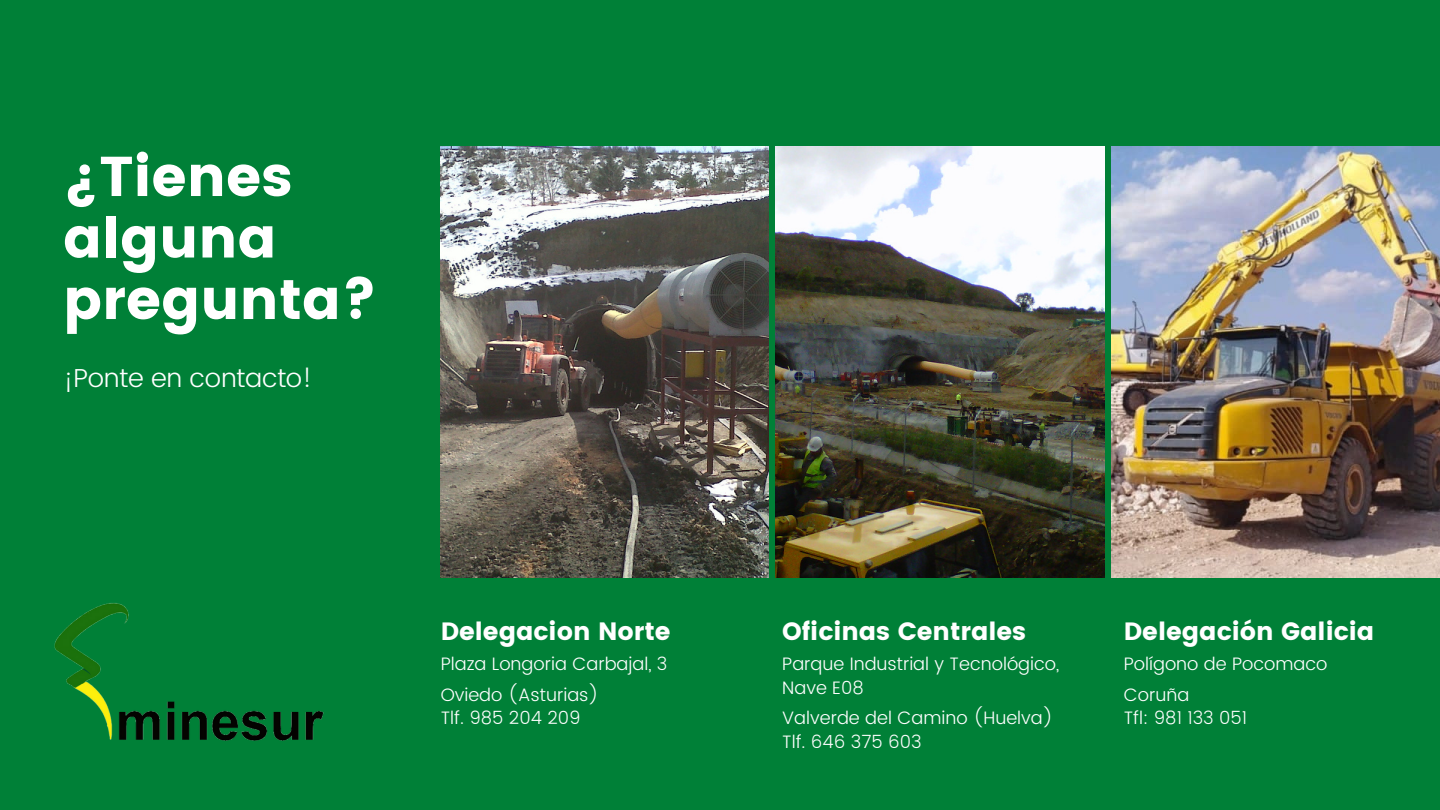
<style>
.page{position:relative;width:1440px;height:810px;background:#008037}
.page>*{position:absolute;margin:0;border:0;box-sizing:border-box;transform-origin:0 0}
.t1{font:56px/61.5px "Poppins";color:#fff}
.t2{font:300 26px "Poppins";letter-spacing:-.01em;color:#fff}
.t3{font:25px "Poppins";color:#fff}
.t4{font:300 18px/30.7px "Poppins";color:#fff}
</style>
<div class="page">
<img style="left:776px;top:147px;width:328px;height:431px">
<img style="left:441px;top:147px;width:327px;height:431px">
<img style="left:1112px;top:147px;width:328px;height:431px">
<img style="left:54px;top:570px;width:387px;height:171px">
<h1 class="t1" style="left:63px;top:146px;width:316px">¿Tienes alguna pregunta?</h1>
<h2 class="t2" style="left:63px;top:363px;width:251px">¡Ponte en contacto!</h2>
<h3 class="t3" style="left:441px;top:616px;width:231px">Delegacion Norte</h3>
<p class="t4" style="left:441px;top:649px;width:228px">Plaza Longoria Carbajal, 3<br>Oviedo (Asturias)</p>
<p class="t4" style="left:441px;top:703px;width:141px">Tlf. 985 204 209</p>
<h3 class="t3" style="left:782px;top:616px;width:245px">Oficinas Centrales</h3>
<p class="t4" style="left:782px;top:652px;width:279px;line-height:23.2px">Parque Industrial y Tecnológico,<br>Nave E08</p>
<p class="t4" style="left:782px;top:706px;width:273px;line-height:23.2px">Valverde del Camino (Huelva)<br>Tlf. 646 375 603</p>
<h3 class="t3" style="left:1124px;top:616px;width:252px">Delegación Galicia</h3>
<p class="t4" style="left:1124px;top:649px;width:205px">Polígono de Pocomaco<br>Coruña</p>
<p class="t4" style="left:1124px;top:703px;width:125px">Tfl: 981 133 051</p>
</div>
